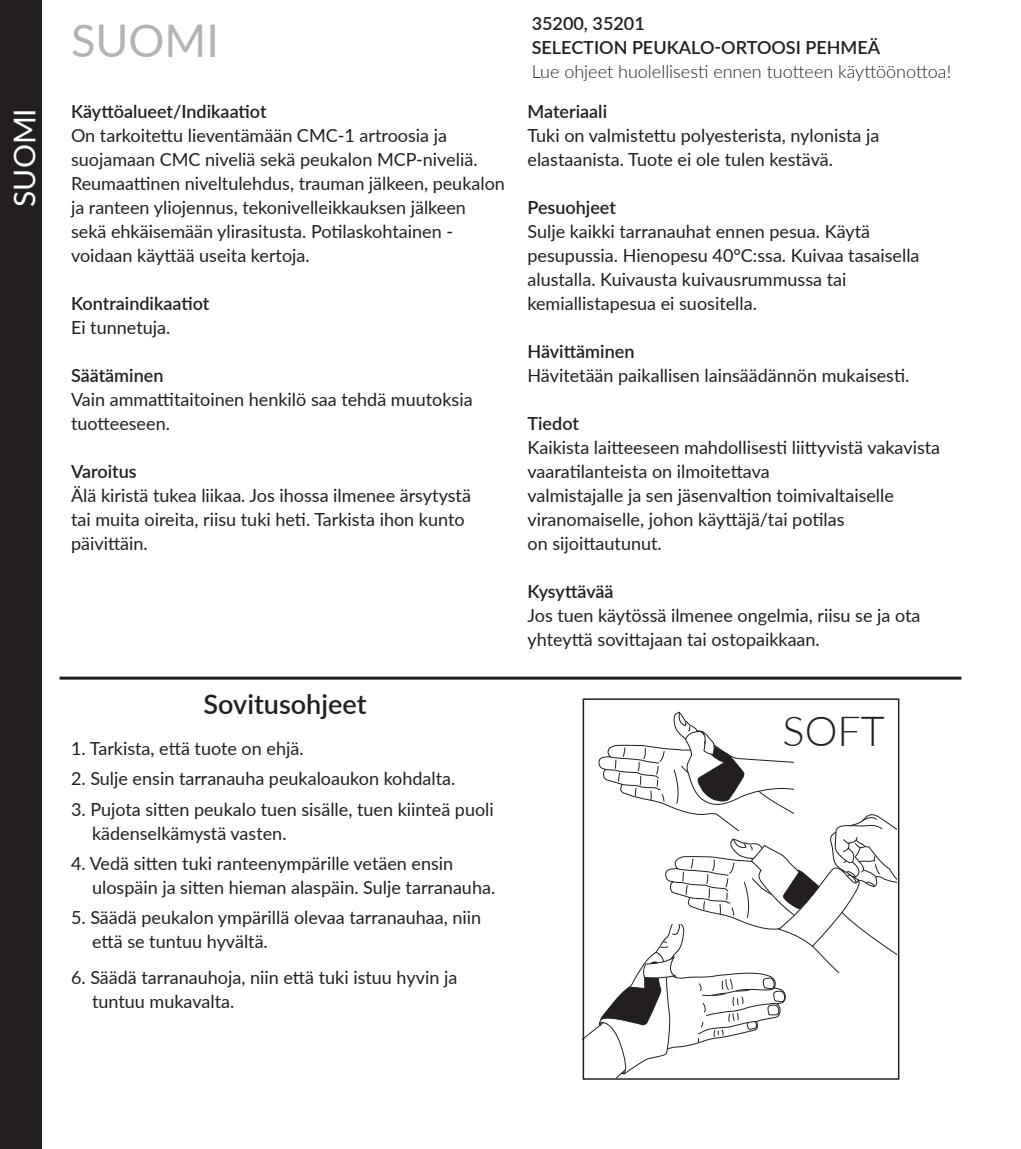
<style>
.page{position:relative;width:1021px;height:1149px;background:#fff}
.page>*{position:absolute;margin:0;border:0;box-sizing:border-box;transform-origin:0 0}
.t1{font:45px "Lato";color:#b2b3b7}
.t2{font:300 41.4px "Lato";color:#231f20}
.t3{font:30px "Lato";color:#fff}
.t4{font:600 27px "Lato";color:#231f20}
.t5{font:18px/24px "Lato";color:#231f20}
.t6{font:600 18px "Lato";color:#231f20}
.t7{font:300 18px "Lato";color:#231f20}
</style>
<div class="page">
<hr style="left:60px;top:676px;width:901px;height:3px;background:#231f20">
<svg style="left:584px;top:710px;width:312px;height:366px"></svg>
<div style="left:582px;top:698px;width:317px;height:381px;border:1px solid #231f20"></div>
<div style="left:0;top:0;width:42px;height:1148px;background:#231f20"></div>
<p class="t3" style="left:3px;top:207px;width:100px;rotate:-90deg">SUOMI</p>
<p class="t1" style="left:71px;top:9px;width:149px">SUOMI</p>
<p class="t6" style="left:71px;top:98px;width:197px">Käyttöalueet/Indikaatiot</p>
<p class="t5" style="left:71px;top:122px;width:435px">On tarkoitettu lieventämään CMC-1 artroosia ja suojamaan CMC niveliä sekä peukalon MCP-niveliä.<br>Reumaattinen niveltulehdus, trauman jälkeen, peukalon ja ranteen yliojennus, tekonivelleikkauksen jälkeen sekä ehkäisemään ylirasitusta. Potilaskohtainen - voidaan käyttää useita kertoja.</p>
<p class="t6" style="left:71px;top:290px;width:140px">Kontraindikaatiot</p>
<p class="t5" style="left:71px;top:314px;width:101px">Ei tunnetuja.</p>
<p class="t6" style="left:71px;top:362px;width:94px">Säätäminen</p>
<p class="t5" style="left:71px;top:386px;width:403px">Vain ammattitaitoinen henkilö saa tehdä muutoksia tuotteeseen.</p>
<p class="t6" style="left:71px;top:458px;width:67px">Varoitus</p>
<p class="t5" style="left:71px;top:482px;width:401px">Älä kiristä tukea liikaa. Jos ihossa ilmenee ärsytystä tai muita oireita, riisu tuki heti. Tarkista ihon kunto päivittäin.</p>
<p class="t4" style="left:204px;top:684px;width:164px">Sovitusohjeet</p>
<p class="t5" style="left:71px;top:736px;width:234px">1. Tarkista, että tuote on ehjä.</p>
<p class="t5" style="left:71px;top:766px;width:386px">2. Sulje ensin tarranauha peukaloaukon kohdalta.</p>
<p class="t5" style="left:92px;top:796px;width:403px;text-indent:-21px">3. Pujota sitten peukalo tuen sisälle, tuen kiinteä puoli kädenselkämystä vasten.</p>
<p class="t5" style="left:71px;top:850px;width:384px">4. Vedä sitten tuki ranteenympärille vetäen ensin</p>
<p class="t5" style="left:92px;top:874px;width:404px">ulospäin ja sitten hieman alaspäin. Sulje tarranauha.</p>
<p class="t5" style="left:92px;top:904px;width:390px;text-indent:-21px">5. Säädä peukalon ympärillä olevaa tarranauhaa, niin että se tuntuu hyvältä.</p>
<p class="t5" style="left:92px;top:964px;width:367px;text-indent:-21px">6. Säädä tarranauhoja, niin että tuki istuu hyvin ja tuntuu mukavalta.</p>
<p class="t6" style="left:531px;top:10px;width:115px">35200, 35201</p>
<p class="t6" style="left:531px;top:34px;width:350px">SELECTION PEUKALO-ORTOOSI PEHMEÄ</p>
<p class="t7" style="left:531px;top:59px;width:421px">Lue ohjeet huolellisesti ennen tuotteen käyttöönottoa!</p>
<p class="t6" style="left:527px;top:98px;width:81px">Materiaali</p>
<p class="t5" style="left:527px;top:122px;width:353px">Tuki on valmistettu polyesterista, nylonista ja elastaanista. Tuote ei ole tulen kestävä.</p>
<p class="t6" style="left:527px;top:194px;width:90px">Pesuohjeet</p>
<p class="t5" style="left:527px;top:218px;width:393px">Sulje kaikki tarranauhat ennen pesua. Käytä pesupussia. Hienopesu 40°C:ssa. Kuivaa tasaisella alustalla. Kuivausta kuivausrummussa tai kemiallistapesua ei suositella.</p>
<p class="t6" style="left:527px;top:338px;width:108px">Hävittäminen</p>
<p class="t5" style="left:527px;top:362px;width:383px">Hävitetään paikallisen lainsäädännön mukaisesti.</p>
<p class="t6" style="left:527px;top:410px;width:53px">Tiedot</p>
<p class="t5" style="left:527px;top:434px;width:414px">Kaikista laitteeseen mahdollisesti liittyvistä vakavista vaaratilanteista on ilmoitettava<br>valmistajalle ja sen jäsenvaltion toimivaltaiselle viranomaiselle, johon käyttäjä/tai potilas<br>on sijoittautunut.</p>
<p class="t6" style="left:527px;top:578px;width:88px">Kysyttävää</p>
<p class="t5" style="left:527px;top:602px;width:394px">Jos tuen käytössä ilmenee ongelmia, riisu se ja ota yhteyttä sovittajaan tai ostopaikkaan.</p>
<p class="t2" style="left:782px;top:702px;width:104px">SOFT</p>
</div>
